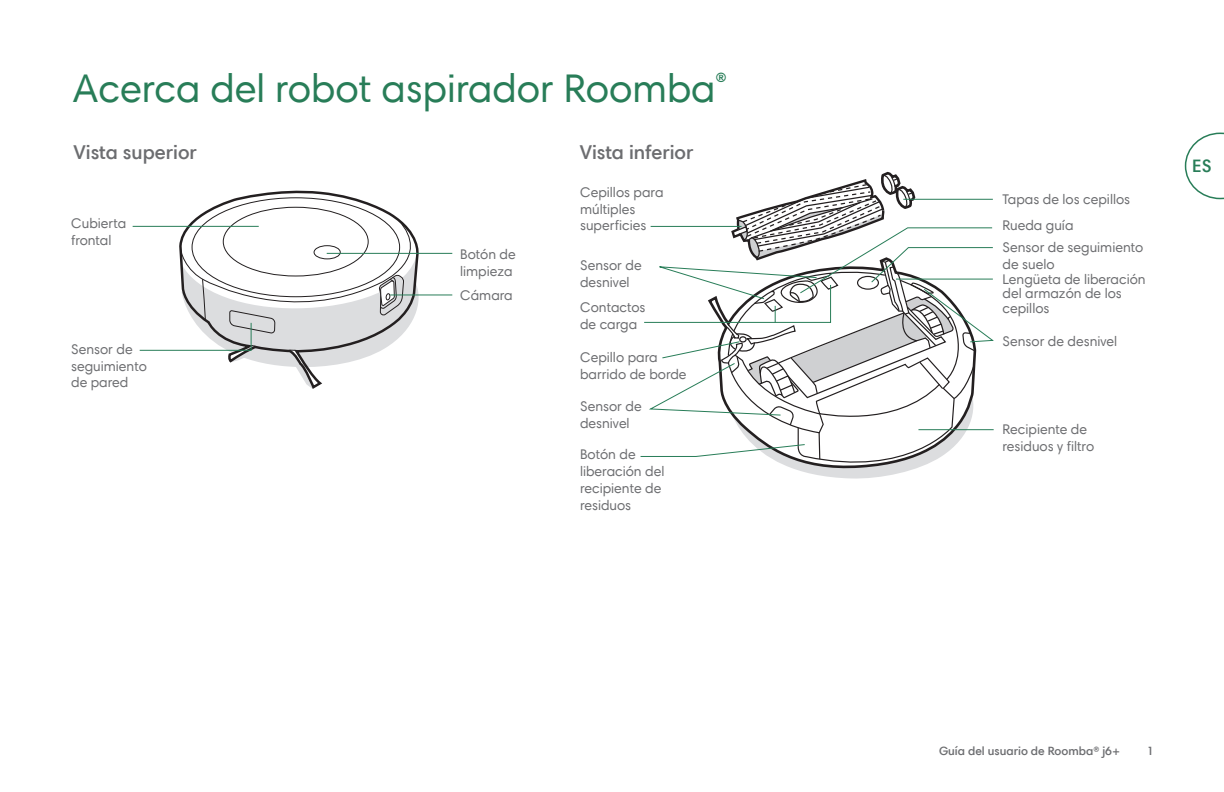
<style>
.page{position:relative;width:1224px;height:792px;background:#fff}
.page>*{position:absolute;margin:0;border:0;box-sizing:border-box;transform-origin:0 0}
.t1{font:40px "Harmonia Sans Pro";color:#287d58}
.t2{font:600 20px "Harmonia Sans Pro";color:#6c6d70}
.t3{font:600 18px "Harmonia Sans Pro";color:#287d58}
.t4{font:14px/16.8px "Harmonia Sans Pro";color:#6c6d70}
.t5{font:600 12px "Harmonia Sans Pro";color:#6c6d70}
</style>
<div class="page">
<svg style="left:1185px;top:133px;width:39px;height:66px"></svg>
<svg style="left:194px;top:190px;width:205px;height:29px"></svg>
<hr style="left:133px;top:226px;width:126px;height:1px;background:#287d58">
<svg style="left:139px;top:219px;width:294px;height:170px"></svg>
<hr style="left:390px;top:294px;width:62px;height:1px;background:#287d58">
<hr style="left:327px;top:253px;width:125px;height:1px;background:#287d58">
<svg style="left:640px;top:172px;width:354px;height:307px"></svg>
<hr style="left:903px;top:199px;width:90px;height:1px;background:#287d58">
<h1 class="t1" style="left:73px;top:63px;width:655px">Acerca del robot aspirador Roomba<sup>®</sup></h1>
<h2 class="t2" style="left:74px;top:140px;width:125px">Vista superior</h2>
<p class="t4" style="left:71px;top:214px;width:57px">Cubierta frontal</p>
<p class="t4" style="left:71px;top:341px;width:77px">Sensor de seguimiento de pared</p>
<p class="t4" style="left:460px;top:245px;width:57px">Botón de limpieza</p>
<p class="t4" style="left:460px;top:287px;width:54px">Cámara</p>
<h2 class="t2" style="left:580px;top:140px;width:115px">Vista inferior</h2>
<p class="t4" style="left:580px;top:183px;width:85px">Cepillos para múltiples superficies</p>
<p class="t4" style="left:580px;top:257px;width:63px">Sensor de desnivel</p>
<p class="t4" style="left:580px;top:298px;width:67px">Contactos de carga</p>
<p class="t4" style="left:580px;top:349px;width:108px">Cepillo para barrido de borde</p>
<p class="t4" style="left:580px;top:398px;width:63px">Sensor de desnivel</p>
<p class="t4" style="left:580px;top:446px;width:86px">Botón de liberación del recipiente de residuos</p>
<p class="t4" style="left:1003px;top:191px;width:129px">Tapas de los cepillos</p>
<p class="t4" style="left:1003px;top:216px;width:73px">Rueda guía</p>
<p class="t4" style="left:1003px;top:238px;width:142px">Sensor de seguimiento de suelo</p>
<p class="t4" style="left:1003px;top:272px;width:145px;line-height:14.6px">Lengüeta de liberación del armazón de los cepillos</p>
<p class="t4" style="left:1003px;top:332px;width:116px">Sensor de desnivel</p>
<p class="t4" style="left:1003px;top:421px;width:93px">Recipiente de residuos y filtro</p>
<p class="t3" style="left:1192px;top:154px;width:21px">ES</p>
<p class="t5" style="left:939px;top:743px;width:183px">Guía del usuario de Roomba® j6+</p>
<p class="t5" style="left:1147px;top:743px;width:8px">1</p>
</div>
